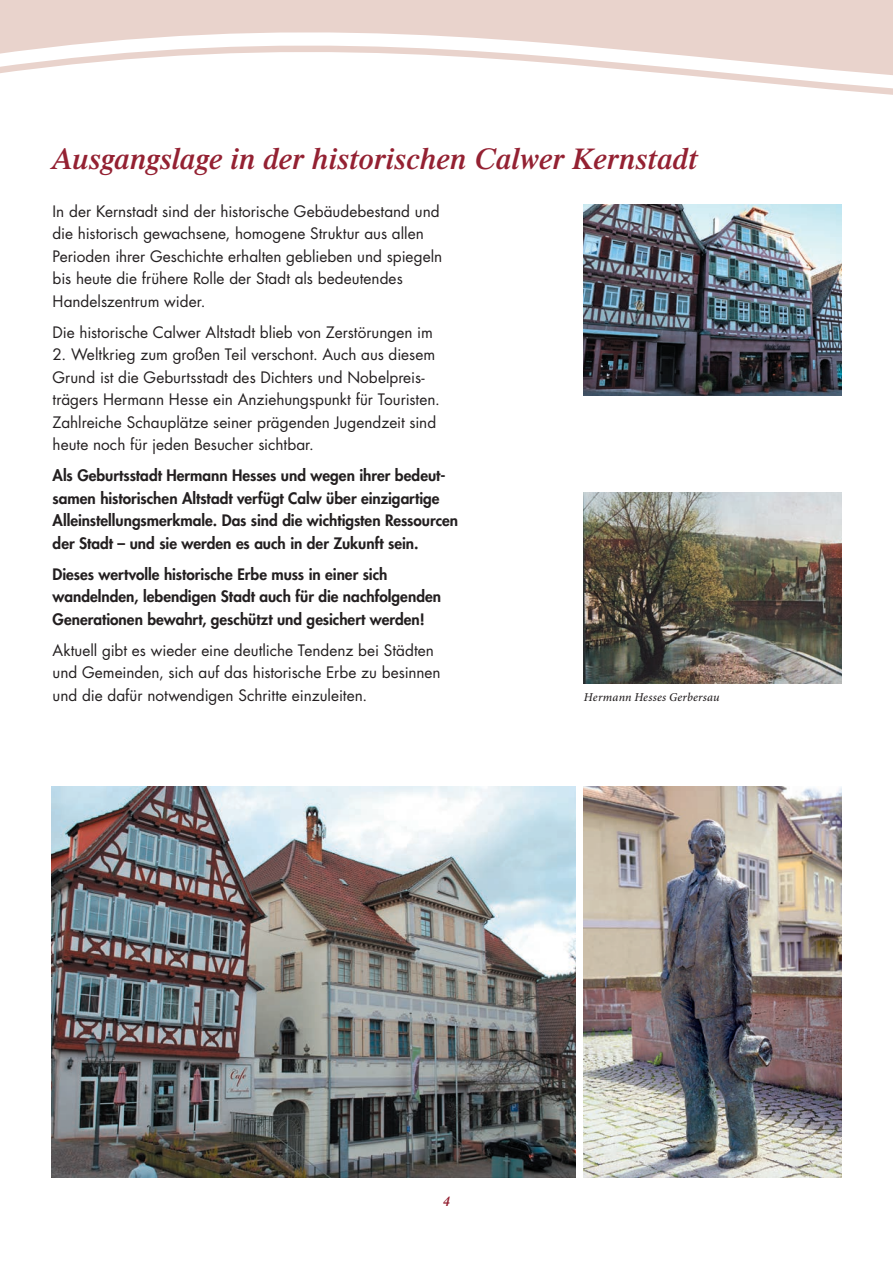
<style>
.page{position:relative;width:893px;height:1263px;background:#fff}
.page>*{position:absolute;margin:0;border:0;box-sizing:border-box;transform-origin:0 0}
.t1{font:italic 600 30px "Times LT Std";letter-spacing:.005em;color:#942132}
.t2{font:15.3px/22.5px "Futura Std";color:#231f20}
.t3{font:800 15.3px/22.5px "Futura Std";color:#231f20}
.t4{font:italic 600 13.5px "Times LT Std";color:#942132}
.t5{font:italic 500 12px "Minion Pro";letter-spacing:.015em;color:#231f20}
</style>
<div class="page">
<svg style="left:0;top:0;width:893px;height:95px;fill:#e9d3cc"></svg>
<img style="left:51px;top:787px;width:524px;height:391px">
<img style="left:584px;top:787px;width:258px;height:391px">
<img style="left:584px;top:204px;width:258px;height:191px">
<img style="left:584px;top:492px;width:258px;height:192px">
<h1 class="t1" style="left:51px;top:142px;width:649px">Ausgangslage in der historischen Calwer Kernstadt</h1>
<p class="t2" style="left:53px;top:200px;width:391px">In der Kernstadt sind der historische Gebäudebestand und die historisch gewachsene, homogene Struktur aus allen Perioden ihrer Geschichte erhalten geblieben und spiegeln bis heute die frühere Rolle der Stadt als bedeutendes Handelszentrum wider.</p>
<p class="t2" style="left:53px;top:321px;width:382px">Die historische Calwer Altstadt blieb von Zerstörungen im</p>
<p class="t2" style="left:53px;top:344px;width:386px">2. Weltkrieg zum großen Teil verschont. Auch aus diesem Grund ist die Geburtsstadt des Dichters und Nobelpreis&shy;trägers Hermann Hesse ein Anziehungspunkt für Touristen.<br>Zahlreiche Schauplätze seiner prägenden Jugendzeit sind heute noch für jeden Besucher sichtbar.</p>
<p class="t3" style="left:53px;top:464px;width:407px">Als Geburtsstadt Hermann Hesses und wegen ihrer bedeut&shy;samen historischen Altstadt verfügt Calw über einzigartige Alleinstellungsmerkmale. Das sind die wichtigsten Ressourcen der Stadt – und sie werden es auch in der Zukunft sein.</p>
<p class="t3" style="left:53px;top:563px;width:390px">Dieses wertvolle historische Erbe muss in einer sich wandelnden, lebendigen Stadt auch für die nachfolgenden<br>Generationen bewahrt, geschützt und gesichert werden!</p>
<p class="t2" style="left:53px;top:639px;width:390px">Aktuell gibt es wieder eine deutliche Tendenz bei Städten und Gemeinden, sich auf das historische Erbe zu besinnen und die dafür notwendigen Schritte einzuleiten.</p>
<p class="t5" style="left:584px;top:689px;width:137px">Hermann Hesses Gerbersau</p>
<p class="t4" style="left:443px;top:1194px;width:8px">4</p>
</div>
